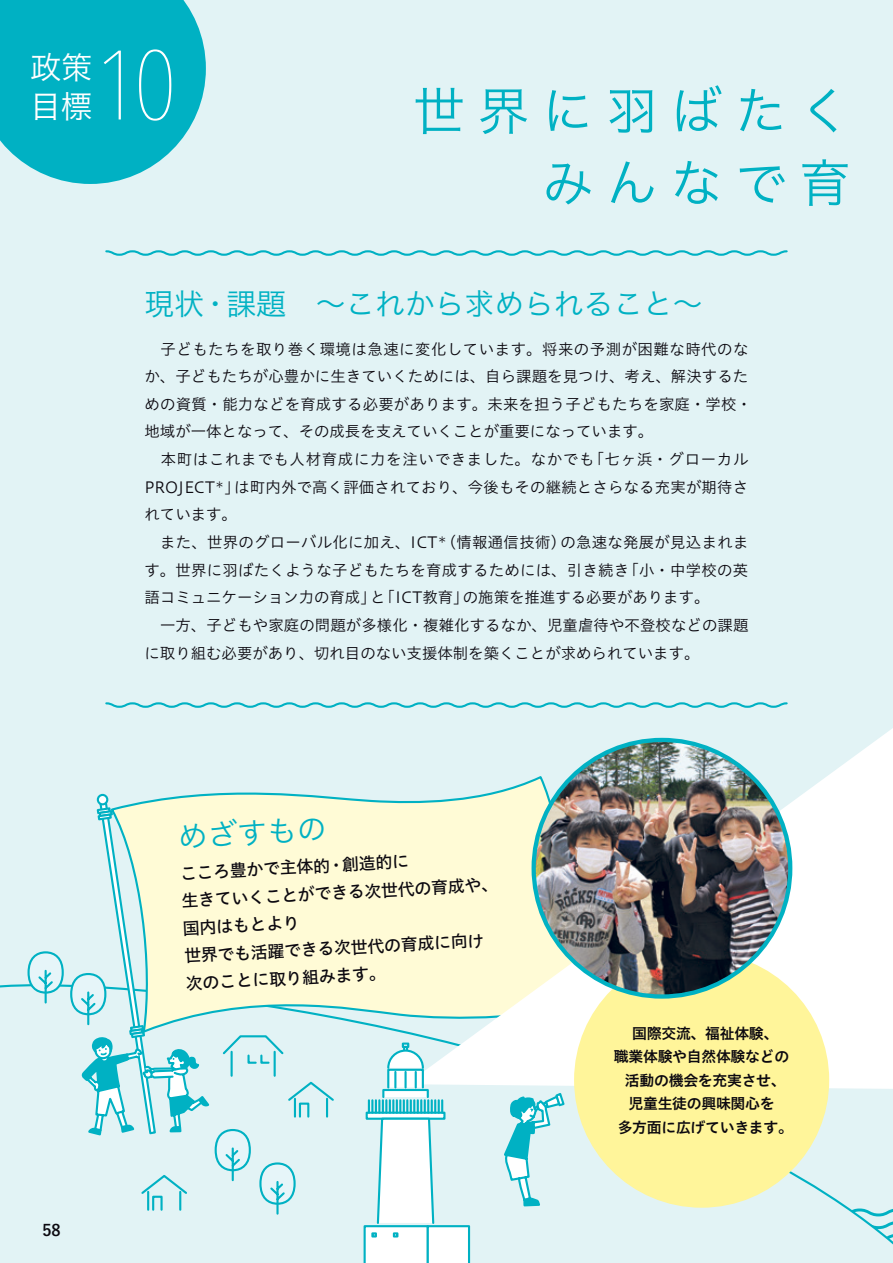
<style>
.page{position:relative;width:893px;height:1263px;background:#e2f3f5}
.page>*{position:absolute;margin:0;border:0;box-sizing:border-box;transform-origin:0 0}
.t1{font:200 97.2px "Avenir Next Condensed";color:#fff}
.t2{font:51px/72.3px "Hira Kaku Pro N W3";letter-spacing:.26em;color:#00b1c3;text-align:right}
.t3{font:31.05px/38.8px "Hira Kaku Pro N W3";color:#fff}
.t4{font:29.7px "Hira Kaku Pro N W3";color:#00b1c3}
.t5{font:16.95px/27.6px "Hiragino UD Sans Std N W5";color:#0c0910}
.t6{font:700 15.9px "Yu Go";color:#0c0910}
.t7{font:15.45px/27.6px "Hiragino UD Sans Std N W3";letter-spacing:.01em;color:#0c0910}
.t8{font:14.85px/23.4px "Hiragino UD Sans Std N W6";letter-spacing:-.02em;color:#0c0910;text-align:center}
</style>
<div class="page">
<svg style="left:0;top:971px;width:893px;height:292px"></svg>
<svg style="left:158px;top:792px;width:262px;height:242px;background:#f5f8d9"></svg>
<div style="left:98px;top:795px;width:9px;height:9px;background:#fff;border-radius:50%"></div>
<div style="left:97px;top:794px;width:11px;height:11px;border:2px solid #00b1c3;border-radius:50%"></div>
<svg style="left:71px;top:974px;width:34px;height:40px"></svg>
<div style="left:70px;top:973px;width:36px;height:42px;border:2px solid #00b1c3;border-radius:50%"></div>
<svg style="left:79px;top:799px;width:132px;height:338px"></svg>
<div style="left:29px;top:952px;width:34px;height:40px;background:#e6f5f9;border-radius:50%"></div>
<div style="left:28px;top:951px;width:36px;height:43px;border:2px solid #00b1c3;border-radius:50%"></div>
<svg style="left:36px;top:969px;width:19px;height:36px"></svg>
<svg style="left:221px;top:1034px;width:115px;height:85px"></svg>
<svg style="left:420px;top:728px;width:473px;height:361px"></svg>
<svg style="left:402px;top:1042px;width:7px;height:4px"></svg>
<svg style="left:387px;top:1087px;width:37px;height:1px"></svg>
<svg style="left:386px;top:1046px;width:39px;height:41px"></svg>
<div style="left:382px;top:1089px;width:47px;height:9px;background:#fff;border:2px solid #00b1c3"></div>
<svg style="left:364px;top:1100px;width:106px;height:163px"></svg>
<div style="left:216px;top:1130px;width:34px;height:40px;background:#e6f5f9;border-radius:50%"></div>
<div style="left:215px;top:1129px;width:36px;height:42px;border:2px solid #00b1c3;border-radius:50%"></div>
<svg style="left:224px;top:1147px;width:18px;height:35px"></svg>
<div style="left:260px;top:1163px;width:35px;height:41px;background:#e6f5f9;border-radius:50%"></div>
<div style="left:259px;top:1162px;width:37px;height:43px;border:2px solid #00b1c3;border-radius:50%"></div>
<svg style="left:268px;top:1181px;width:19px;height:35px"></svg>
<svg style="left:139px;top:1173px;width:50px;height:39px"></svg>
<svg style="left:0;top:0;width:206px;height:184px;background:#1bb8c9"></svg>
<div style="left:574px;top:952px;width:255px;height:256px;background:#fff59a;border-radius:50%"></div>
<svg style="left:105px;top:702px;width:683px;height:6px"></svg>
<svg style="left:105px;top:250px;width:683px;height:6px"></svg>
<svg style="left:502px;top:1035px;width:64px;height:172px"></svg>
<img style="left:534px;top:740px;width:256px;height:256px;border-radius:128px">
<h3 class="t3" style="left:30px;top:46px;width:64px">政策目標</h3>
<h1 class="t1" style="left:95px;top:28px;width:83px">10</h1>
<h2 class="t2" style="left:414px;top:71px;width:438px">世界に羽ばたくみんなで育</h2>
<h3 class="t4" style="left:145px;top:278px;width:560px">現状・課題　〜これから求められること〜</h3>
<p class="t7" style="left:145px;top:334px;width:609px">　子どもたちを取り巻く環境は急速に変化しています。将来の予測が困難な時代のなか、子どもたちが心豊かに生きていくためには、自ら課題を見つけ、考え、解決するための資質・能力などを育成する必要があります。未来を担う子どもたちを家庭・学校・地域が一体となって、その成長を支えていくことが重要になっています。<br>　本町はこれまでも人材育成に力を注いできました。なかでも「七ヶ浜・グローカルPROJECT<sup>＊</sup>」は町内外で高く評価されており、今後もその継続とさらなる充実が期待されています。<br>　また、世界のグローバル化に加え、ICT<sup>＊</sup>（情報通信技術）の急速な発展が見込まれます。世界に羽ばたくような子どもたちを育成するためには、引き続き「小・中学校の英語コミュニケーション力の育成」と「ICT教育」の施策を推進する必要があります。<br>　一方、子どもや家庭の問題が多様化・複雑化するなか、児童虐待や不登校などの課題に取り組む必要があり、切れ目のない支援体制を築くことが求められています。</p>
<h3 class="t4" style="left:177px;top:810px;width:150px;rotate:-3deg">めざすもの</h3>
<p class="t6" style="left:43px;top:1221px;width:20px">58</p>
<p class="t5" style="left:179px;top:858px;width:319px;rotate:-3deg">こころ豊かで主体的・創造的に<br>生きていくことができる次世代の育成や、国内はもとより<br>世界でも活躍できる次世代の育成に向け次のことに取り組みます。</p>
<p class="t8" style="left:614px;top:1021px;width:181px">国際交流、福祉体験、<br>職業体験や自然体験などの活動の機会を充実させ、児童生徒の興味関心を<br>多方面に広げていきます。</p>
</div>
